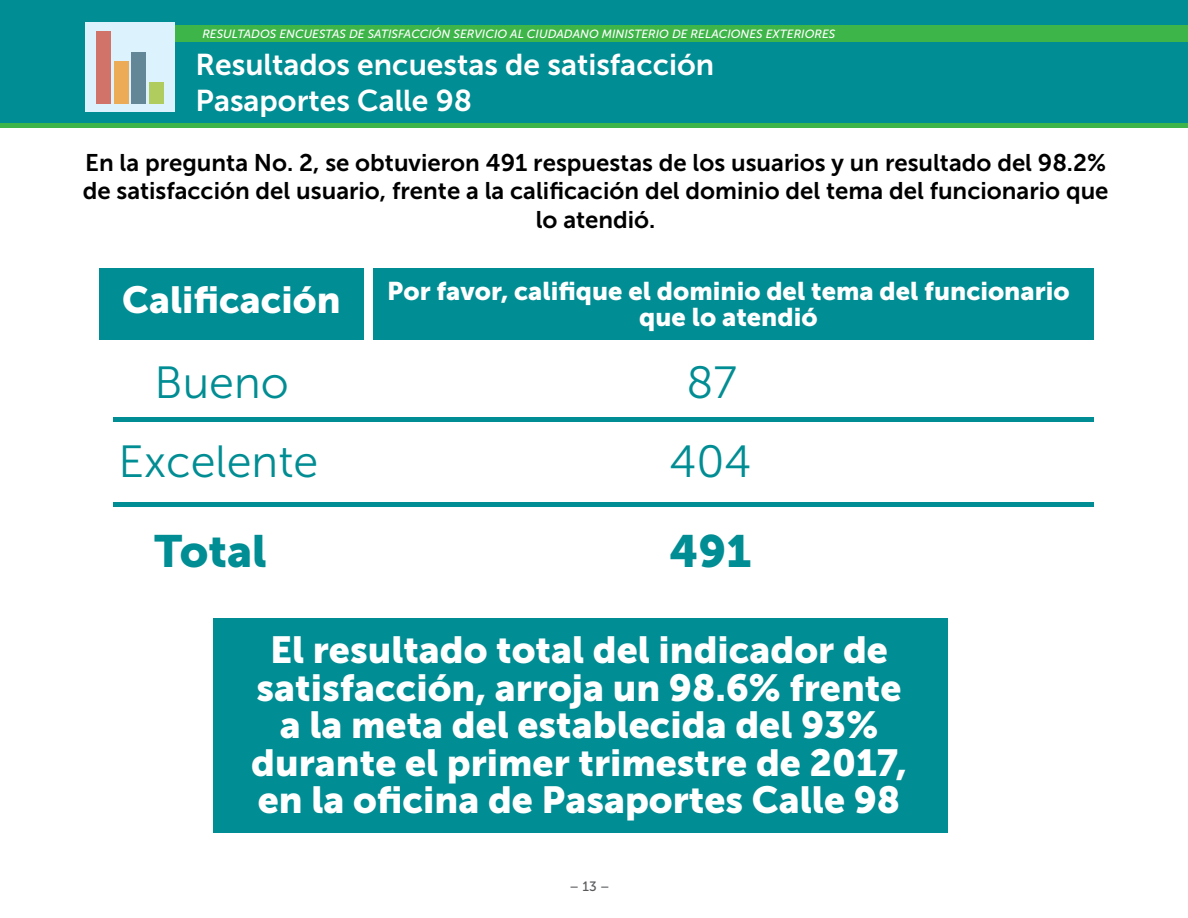
<style>
.page{position:relative;width:1188px;height:918px;background:#fff}
.page>*{position:absolute;margin:0;border:0;box-sizing:border-box;transform-origin:0 0}
.t1{font:45px "Museo Sans 300";color:#008d93}
.t2{font:45px "Museo Sans 900";color:#008d93}
.t3{font:37.5px/37.5px "Museo Sans 900";color:#fff;text-align:center}
.t4{font:30px/36px "Museo Sans 700";color:#fff}
.t5{font:25.5px/25.5px "Museo Sans 900";color:#fff;text-align:center}
.t6{font:24px/28.8px "Museo Sans 700";color:#000;text-align:center}
.t7{font:13.5px "Museo Sans 500";color:#58595b}
.t8{font:italic 11.85px "Museo Sans 500";color:#fff}
</style>
<div class="page">
<div style="left:0;top:0;width:1188px;height:123px;background:#008d93"></div>
<div style="left:93px;top:25px;width:1095px;height:16px;background:#3eb549"></div>
<div style="left:0;top:123px;width:1188px;height:5px;background:#3eb549"></div>
<div style="left:85px;top:22px;width:90px;height:89px;background:#dcf2fd"></div>
<div style="left:96px;top:32px;width:15px;height:72px;background:#d17369"></div>
<div style="left:114px;top:61px;width:15px;height:43px;background:#ebab57"></div>
<div style="left:131px;top:52px;width:15px;height:52px;background:#638796"></div>
<div style="left:149px;top:83px;width:15px;height:21px;background:#b0cc5e"></div>
<div style="left:100px;top:268px;width:264px;height:71px;background:#008d93"></div>
<div style="left:213px;top:618px;width:735px;height:215px;background:#008d93"></div>
<div style="left:373px;top:268px;width:721px;height:71px;background:#008d93"></div>
<div style="left:113px;top:417px;width:981px;height:5px;background:#008d93"></div>
<hr style="left:113px;top:503px;width:981px;height:4px;background:#008d93">
<p class="t8" style="left:202px;top:27px;width:634px">RESULTADOS ENCUESTAS DE SATISFACCIÓN SERVICIO AL CIUDADANO MINISTERIO DE RELACIONES EXTERIORES</p>
<p class="t4" style="left:196px;top:47px;width:520px">Resultados encuestas de satisfacción<br>Pasaportes Calle 98</p>
<p class="t6" style="left:83px;top:148px;width:1027px">En la pregunta No. 2, se obtuvieron 491 respuestas de los usuarios y un resultado del 98.2% de satisfacción del usuario, frente a la calificación del dominio del tema del funcionario que lo atendió.</p>
<h2 class="t3" style="left:122px;top:281px;width:220px">Calificación</h2>
<p class="t5" style="left:387px;top:278px;width:684px">Por favor, califique el dominio del tema del funcionario que lo atendió</p>
<h1 class="t1" style="left:155px;top:358px;width:136px">Bueno</h1>
<h1 class="t1" style="left:686px;top:358px;width:52px">87</h1>
<h1 class="t1" style="left:119px;top:437px;width:201px">Excelente</h1>
<h1 class="t2" style="left:155px;top:526px;width:114px">Total</h1>
<h1 class="t1" style="left:670px;top:437px;width:83px">404</h1>
<h1 class="t2" style="left:670px;top:526px;width:83px">491</h1>
<h2 class="t3" style="left:251px;top:631px;width:657px">El resultado total del indicador de satisfacción, arroja un 98.6% frente a la meta del establecida del 93% durante el primer trimestre de 2017, en la oficina de Pasaportes Calle 98</h2>
<p class="t7" style="left:569px;top:879px;width:42px">– 13 –</p>
</div>
